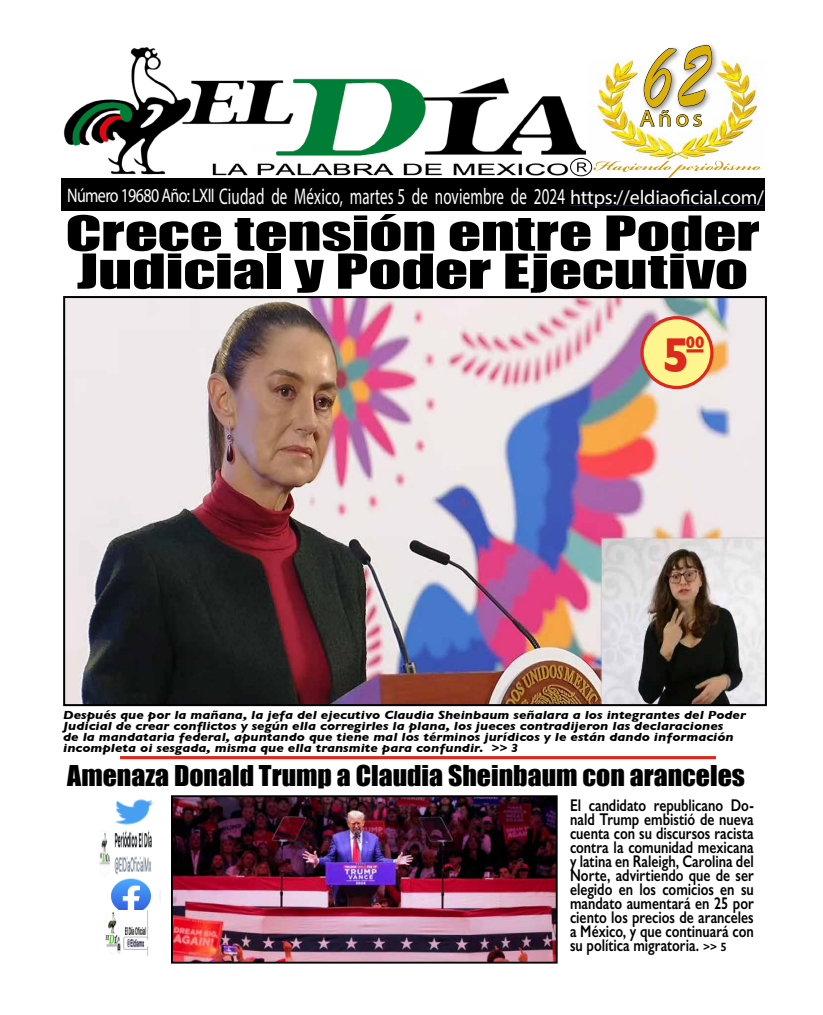
<style>
.page{position:relative;width:823px;height:1015px;background:#fff}
.page>*{position:absolute;margin:0;border:0;box-sizing:border-box;transform-origin:0 0}
.t1{font:98px "Brush Script";color:#dab00b;scale:.7 1}
.t2{font:700 50px "Gill Sans";color:#dd291d;scale:.93 1}
.t3{font:44.5px/38px "Impact";letter-spacing:-.005em;color:#000;scale:1.47 1}
.t4{font:26.3px "Impact";color:#000;scale:1.05 1}
.t5{font:23px "Myriad Pro";color:#dab00b;scale:1.06 1}
.t6{font:22.8px "Myriad Pro";letter-spacing:.01em;color:#fff;scale:.66 1}
.t7{font:20px "Myriad Pro";letter-spacing:-.01em;color:#fff}
.t8{font:600 17px/14px "Gill Sans";color:#000;text-align:justify;scale:.79 1}
.t9{font:700 17px "Gill Sans";color:#dd291d;scale:.93 1}
.t10{font:italic 700 12px/11px "Gill Sans";color:#000;scale:1.13 1}
.s1{font-size:19.7px}
.s2{font-size:12px}
</style>
<div class="page">
<img style="left:66px;top:299px;width:697px;height:404px">
<div style="left:63px;top:296px;width:703px;height:410px;border:2px solid #000"></div>
<img style="left:62px;top:47px;width:523px;height:132px">
<div style="left:61px;top:179px;width:702px;height:32px;background:#000"></div>
<img style="left:588px;top:59px;width:174px;height:115px">
<svg style="left:593px;top:161px;width:168px;height:17px"></svg>
<div style="left:640px;top:42px;width:78px;height:72px;background:#000;opacity:.5"></div>
<svg style="left:639px;top:45px;width:72px;height:90px"></svg>
<div style="left:569px;top:158px;width:22px;height:18px;border:1px solid #000;border-radius:50%"></div>
<svg style="left:576px;top:162px;width:10px;height:10px"></svg>
<hr style="left:120px;top:756px;width:595px;height:3px;background:#dd291d">
<img style="left:115px;top:799px;width:38px;height:32px">
<img style="left:99px;top:831px;width:53px;height:44px">
<img style="left:111px;top:878px;width:49px;height:33px">
<img style="left:105px;top:911px;width:44px;height:45px">
<hr style="left:569px;top:205px;width:194px;height:1px;background:#00f">
<img style="left:174px;top:798px;width:380px;height:162px">
<div style="left:171px;top:795px;width:386px;height:168px;border:2px solid #000"></div>
<div style="left:641px;top:318px;width:70px;height:69px;background:#fff58f;border-radius:50%"></div>
<div style="left:640px;top:316px;width:73px;height:73px;border:3px solid #dd291d;border-radius:50%"></div>
<hr style="left:686px;top:349px;width:17px;height:3px;background:#dd291d">
<h1 class="t1" style="left:643px;top:11px;width:94px">62</h1>
<h3 class="t5" style="left:639px;top:104px;width:61px">Años</h3>
<h3 class="t6" style="left:67px;top:182px;width:755px"><span class="s1">Número 19680 Año: LXII</span> Ciudad de México, martes 5 de noviembre de 2024</h3>
<h3 class="t7" style="left:569px;top:184px;width:195px">https://eldiaoficial.com/</h3>
<h3 class="t3" style="left:65px;top:213px;width:473px">Crece tensión entre Poder<br>Judicial y Poder Ejecutivo</h3>
<h2 class="t2" style="left:662px;top:315px;width:31px">5</h2>
<h3 class="t9" style="left:685px;top:329px;width:22px">00</h3>
<p class="t10" style="left:63px;top:710px;width:605px">Después que por la mañana, la jefa del ejecutivo Claudia Sheinbaum señalara a los integrantes del Poder Judicial de crear conflictos y según ella corregirles la plana, los jueces contradijeron las declaraciones<br>de la mandataria federal, apuntando que tiene mal los términos jurídicos y le están dando información incompleta oi sesgada, misma que ella transmite para confundir. &gt;&gt; 3</p>
<h3 class="t4" style="left:67px;top:755px;width:646px">Amenaza Donald Trump a Claudia Sheinbaum con aranceles</h3>
<p class="t8" style="left:569px;top:798px;width:234px">El candidato republicano Do&shy;nald Trump embistió de nueva cuenta con su discursos racista contra la comunidad mexicana y latina en Raleigh, Carolina del Norte, advirtiendo que de ser elegido en los comicios en su mandato aumentará en 25 por ciento los precios de aranceles a México, y que continuará con su política migratoria. <span class="s2">&gt;&gt; 5</span></p>
</div>
